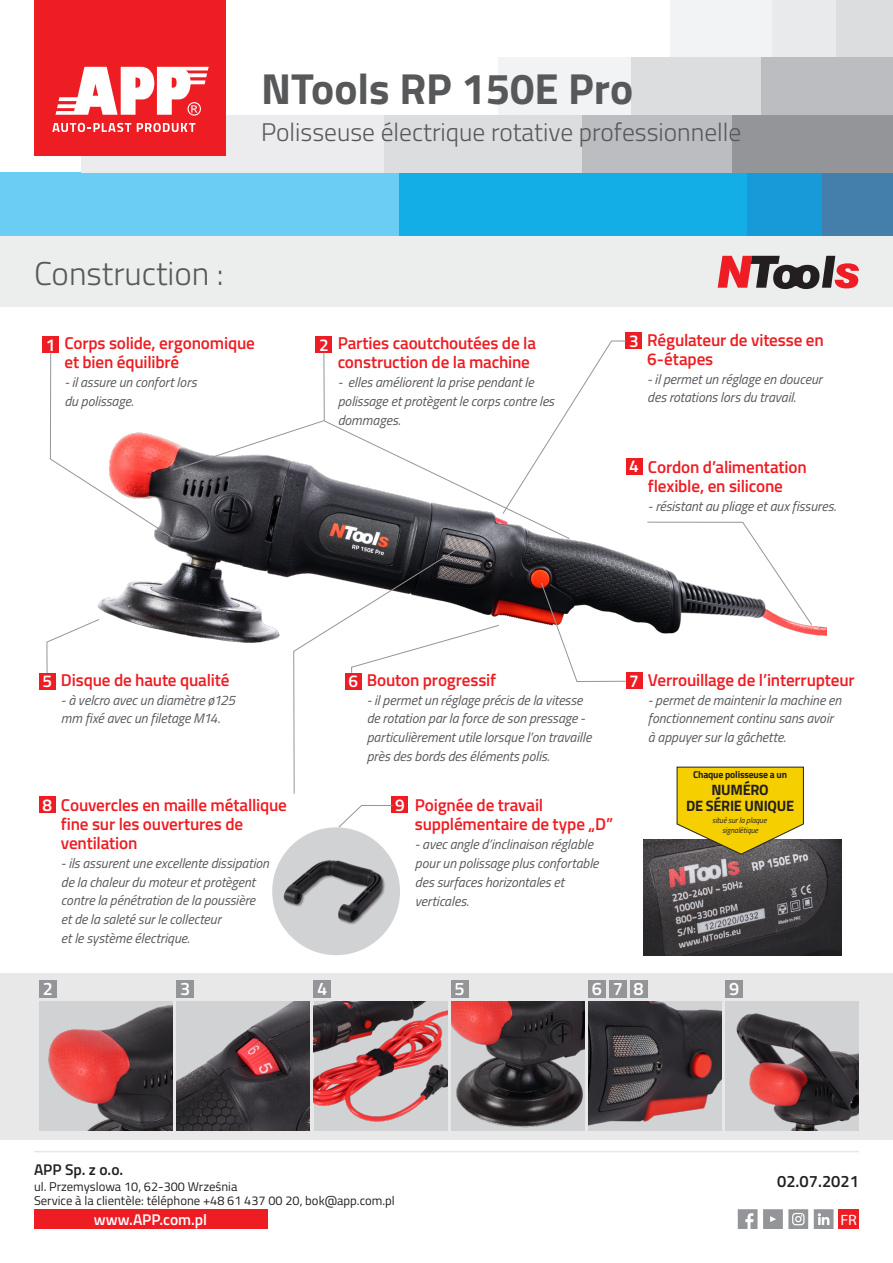
<style>
.page{position:relative;width:893px;height:1263px;background:#fff}
.page>*{position:absolute;margin:0;border:0;box-sizing:border-box;transform-origin:0 0}
.t1{font:700 43.5px "Titillium";color:#57585a}
.t2{font:300 33px "Titillium";color:#57585a}
.t3{font:300 25.5px "Titillium";color:#57585a}
.t4{font:600 18.15px "Titillium";color:#fff}
.t5{font:600 17.25px/18.9px "Titillium";letter-spacing:-.01em;color:#ee1d23}
.t6{font:600 17.25px "Titillium";color:#fff}
.t7{font:600 16.5px "Titillium";color:#231f20}
.t8{font:600 15.45px "Titillium";color:#fff}
.t9{font:600 15.45px "Titillium";color:#231f20}
.t10{font:700 15px/16.4px "Titillium";letter-spacing:-.02em;color:#231f20;text-align:center}
.t11{font:semi-expanded 15px "Myriad Pro";color:#fff}
.t12{font:italic 13.8px/18.9px "Titillium";letter-spacing:-.005em;color:#57585a}
.t13{font:12.75px/14.1px "Titillium";color:#231f20}
.t14{font:700 10.05px "Titillium";letter-spacing:-.02em;color:#231f20}
.t15{font:italic 7.95px/9.6px "Titillium";letter-spacing:-.01em;color:#231f20;text-align:center}
</style>
<div class="page">
<div style="left:727px;top:172px;width:97px;height:64px;background:#179ad7"></div>
<div style="left:398px;top:172px;width:348px;height:64px;background:#13aee5"></div>
<div style="left:0;top:172px;width:399px;height:64px;background:#6ccdf4"></div>
<div style="left:830px;top:0;width:63px;height:57px;background:#dcdddf"></div>
<div style="left:746px;top:0;width:90px;height:57px;background:#e9eaeb"></div>
<div style="left:670px;top:0;width:101px;height:57px;background:#f2f3f4"></div>
<div style="left:761px;top:57px;width:132px;height:58px;background:#bcbdc0"></div>
<div style="left:629px;top:57px;width:132px;height:58px;background:#dcdddf"></div>
<div style="left:499px;top:57px;width:132px;height:58px;background:#f2f3f4"></div>
<div style="left:822px;top:172px;width:71px;height:64px;background:#447fac"></div>
<div style="left:732px;top:115px;width:161px;height:57px;background:#939598"></div>
<div style="left:383px;top:115px;width:205px;height:57px;background:#dcdddf"></div>
<div style="left:81px;top:115px;width:302px;height:57px;background:#ececee"></div>
<div style="left:583px;top:115px;width:149px;height:57px;background:#bcbdc0"></div>
<div style="left:35px;top:0;width:191px;height:156px;background:#ee1d23"></div>
<svg style="left:52px;top:123px;width:79px;height:9px"></svg>
<svg style="left:137px;top:123px;width:58px;height:9px"></svg>
<svg style="left:55px;top:67px;width:154px;height:49px"></svg>
<hr style="left:34px;top:1151px;width:825px;height:1px;background:#e6e7e9">
<svg style="left:738px;top:1209px;width:19px;height:20px"></svg>
<svg style="left:763px;top:1209px;width:45px;height:20px"></svg>
<svg style="left:814px;top:1209px;width:19px;height:20px"></svg>
<div style="left:838px;top:1209px;width:21px;height:20px;background:#ee1d23"></div>
<div style="left:34px;top:1209px;width:233px;height:20px;background:#ee1d23"></div>
<img style="left:42px;top:332px;width:784px;height:311px">
<div style="left:0;top:973px;width:893px;height:166px;background:#e8e8e9"></div>
<div style="left:0;top:236px;width:893px;height:71px;background:#eceded"></div>
<div style="left:42px;top:337px;width:17px;height:16px;background:#ee1d23"></div>
<img style="left:588px;top:1001px;width:134px;height:130px">
<img style="left:451px;top:1001px;width:133px;height:130px">
<img style="left:177px;top:1001px;width:133px;height:130px">
<img style="left:39px;top:1003px;width:134px;height:128px">
<div style="left:177px;top:980px;width:17px;height:17px;background:#939598"></div>
<div style="left:39px;top:980px;width:17px;height:17px;background:#939598"></div>
<img style="left:314px;top:1001px;width:133px;height:130px">
<div style="left:314px;top:980px;width:17px;height:17px;background:#939598"></div>
<img style="left:726px;top:1001px;width:133px;height:130px">
<svg style="left:718px;top:256px;width:141px;height:33px"></svg>
<div style="left:316px;top:337px;width:16px;height:16px;background:#ee1d23"></div>
<div style="left:39px;top:797px;width:16px;height:16px;background:#ee1d23"></div>
<div style="left:626px;top:673px;width:16px;height:16px;background:#ee1d23"></div>
<svg style="left:46px;top:618px;width:54px;height:56px"></svg>
<div style="left:451px;top:980px;width:17px;height:17px;background:#939598"></div>
<div style="left:626px;top:333px;width:16px;height:16px;background:#ee1d23"></div>
<div style="left:588px;top:980px;width:17px;height:17px;background:#939598"></div>
<div style="left:609px;top:980px;width:17px;height:17px;background:#939598"></div>
<div style="left:630px;top:980px;width:17px;height:17px;background:#939598"></div>
<div style="left:39px;top:673px;width:16px;height:16px;background:#ee1d23"></div>
<svg style="left:647px;top:521px;width:166px;height:105px"></svg>
<svg style="left:293px;top:547px;width:207px;height:247px"></svg>
<svg style="left:540px;top:582px;width:86px;height:100px"></svg>
<div style="left:392px;top:797px;width:16px;height:16px;background:#ee1d23"></div>
<div style="left:726px;top:980px;width:17px;height:17px;background:#939598"></div>
<svg style="left:50px;top:340px;width:576px;height:200px"></svg>
<img style="left:643px;top:839px;width:199px;height:116px">
<svg style="left:676px;top:766px;width:128px;height:89px;background:#dbbc1b"></svg>
<div style="left:626px;top:458px;width:16px;height:16px;background:#ee1d23"></div>
<img style="left:272px;top:827px;width:128px;height:128px;border-radius:64px">
<svg style="left:338px;top:805px;width:55px;height:23px"></svg>
<p class="t1" style="left:261px;top:56px;width:374px">NTools RP 150E Pro</p>
<p class="t3" style="left:261px;top:113px;width:482px">Polisseuse électrique rotative professionnelle</p>
<p class="t2" style="left:34px;top:249px;width:191px">Construction :</p>
<p class="t6" style="left:46px;top:332px;width:11px">1</p>
<p class="t5" style="left:64px;top:333px;width:192px">Corps solide, ergonomique et bien équilibré</p>
<p class="t12" style="left:64px;top:372px;width:134px">- il assure un confort lors du polissage.</p>
<p class="t6" style="left:319px;top:332px;width:11px">2</p>
<p class="t5" style="left:338px;top:333px;width:200px">Parties caoutchoutées de la construction de la machine</p>
<p class="t12" style="left:338px;top:372px;width:218px">- elles améliorent la prise pendant le polissage et protègent le corps contre les dommages.</p>
<p class="t6" style="left:629px;top:328px;width:11px">3</p>
<p class="t5" style="left:647px;top:329px;width:178px">Régulateur de vitesse en<br>6-étapes</p>
<p class="t12" style="left:647px;top:368px;width:177px">- il permet un réglage en douceur des rotations lors du travail.</p>
<p class="t6" style="left:629px;top:453px;width:11px">4</p>
<p class="t5" style="left:648px;top:456px;width:160px">Cordon d’alimentation flexible, en silicone</p>
<p class="t12" style="left:648px;top:496px;width:190px">- résistant au pliage et aux fissures.</p>
<p class="t6" style="left:43px;top:668px;width:11px">5</p>
<p class="t5" style="left:61px;top:669px;width:170px">Disque de haute qualité</p>
<p class="t12" style="left:61px;top:689px;width:176px">- à velcro avec un diamètre ø125 mm fixé avec un filetage M14.</p>
<p class="t6" style="left:348px;top:668px;width:11px">6</p>
<p class="t5" style="left:367px;top:669px;width:131px">Bouton progressif</p>
<p class="t12" style="left:367px;top:689px;width:226px">- il permet un réglage précis de la vitesse de rotation par la force de son pressage - particulièrement utile lorsque l’on travaille près des bords des éléments polis.</p>
<p class="t6" style="left:629px;top:668px;width:11px">7</p>
<p class="t5" style="left:648px;top:669px;width:208px">Verrouillage de l’interrupteur</p>
<p class="t12" style="left:648px;top:689px;width:195px">- permet de maintenir la machine en fonctionnement continu sans avoir à appuyer sur la gâchette.</p>
<p class="t6" style="left:43px;top:792px;width:11px">8</p>
<p class="t5" style="left:61px;top:794px;width:227px">Couvercles en maille métallique fine sur les ouvertures de ventilation</p>
<p class="t12" style="left:61px;top:853px;width:210px">- ils assurent une excellente dissipation de la chaleur du moteur et protègent contre la pénétration de la poussière et de la saleté sur le collecteur<br>et le système électrique.</p>
<p class="t4" style="left:43px;top:975px;width:12px">2</p>
<p class="t4" style="left:180px;top:975px;width:12px">3</p>
<p class="t4" style="left:317px;top:975px;width:12px">4</p>
<p class="t6" style="left:395px;top:792px;width:11px">9</p>
<p class="t5" style="left:415px;top:795px;width:200px">Poignée de travail supplémentaire de type „D”</p>
<p class="t12" style="left:415px;top:834px;width:185px">- avec angle d’inclinaison réglable pour un polissage plus confortable des surfaces horizontales et verticales.</p>
<p class="t4" style="left:455px;top:975px;width:12px">5</p>
<p class="t4" style="left:592px;top:975px;width:12px">6</p>
<p class="t4" style="left:613px;top:975px;width:12px">7</p>
<p class="t4" style="left:633px;top:975px;width:12px">8</p>
<p class="t14" style="left:693px;top:767px;width:95px">Chaque polisseuse a un</p>
<p class="t10" style="left:686px;top:781px;width:109px">NUMÉRO<br>DE SÉRIE UNIQUE</p>
<p class="t15" style="left:712px;top:815px;width:56px">situé sur la plaque signalétique</p>
<p class="t4" style="left:729px;top:975px;width:12px">9</p>
<p class="t9" style="left:34px;top:1158px;width:91px">APP Sp. z o.o.</p>
<p class="t13" style="left:34px;top:1179px;width:362px">ul. Przemyslowa 10, 62-300 Września<br>Service à la clientèle: téléphone +48 61 437 00 20, bok@app.com.pl</p>
<p class="t8" style="left:94px;top:1208px;width:115px">www.APP.com.pl</p>
<p class="t7" style="left:777px;top:1169px;width:83px">02.07.2021</p>
<p class="t11" style="left:840px;top:1210px;width:18px">FR</p>
</div>
